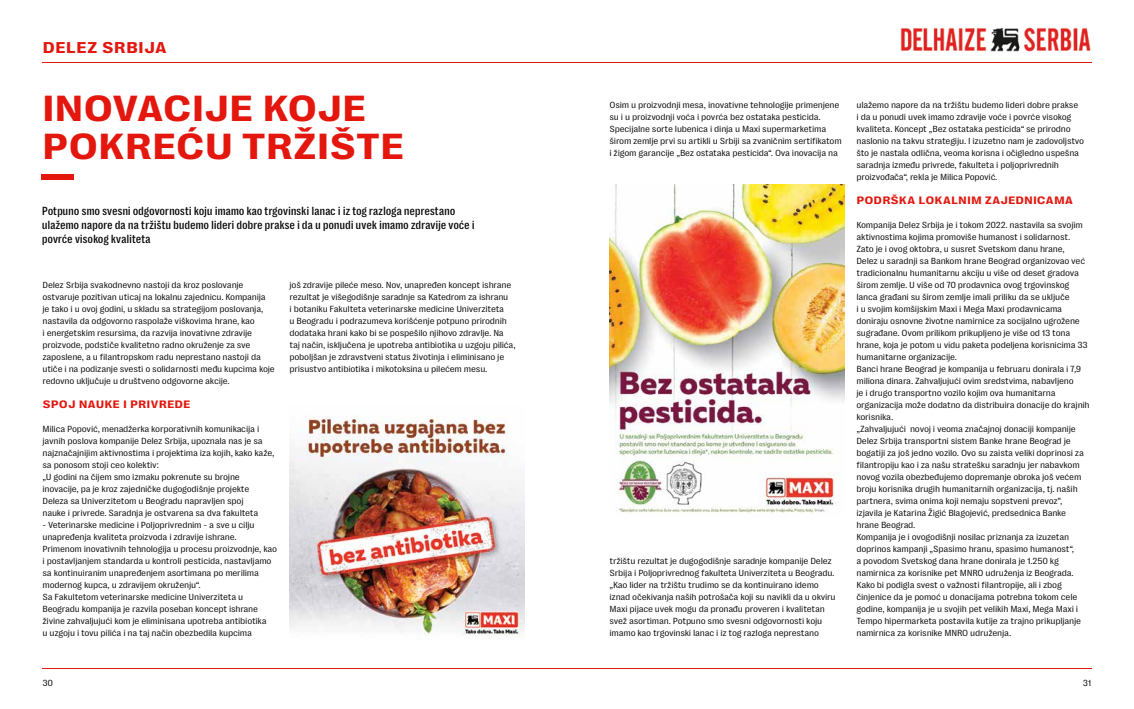
<style>
.page{position:relative;width:1134px;height:709px;background:#fff}
.page>*{position:absolute;margin:0;border:0;box-sizing:border-box;transform-origin:0 0}
.t1{font:700 expanded 37px/38px "PP Right Grotesk Text";letter-spacing:-.025em;color:#e3170e}
.t2{font:700 expanded 16px "PP Right Grotesk Text";color:#e3170e}
.t3{font:500 12px/14px "PP Right Grotesk Text Compact";letter-spacing:-.025em;color:#000}
.t4{font:700 expanded 11px "PP Right Grotesk Text";color:#e3170e}
.t5{font:9px/12px "PP Right Grotesk Text";letter-spacing:-.025em;color:#000}
</style>
<div class="page">
<img style="left:289px;top:415px;width:235px;height:220px">
<img style="left:609px;top:184px;width:236px;height:329px">
<img style="left:901px;top:27px;width:190px;height:25px">
<hr style="left:43px;top:62px;width:1049px;height:1px;background:#e3170e">
<hr style="left:43px;top:668px;width:1049px;height:1px;background:#e3170e">
<div style="left:42px;top:174px;width:32px;height:6px;background:#e3170e"></div>
<h2 class="t2" style="left:43px;top:38px;width:126px">DELEZ SRBIJA</h2>
<h1 class="t1" style="left:42px;top:90px;width:364px">INOVACIJE KOJE<br>POKREĆU TRŽIŠTE</h1>
<h3 class="t3" style="left:42px;top:204px;width:434px">Potpuno smo svesni odgovornosti koju imamo kao trgovinski lanac i iz tog razloga neprestano ulažemo napore da na tržištu budemo lideri dobre prakse i da u ponudi uvek imamo zdravije voće i povrće visokog kvaliteta</h3>
<p class="t5" style="left:43px;top:279px;width:234px">Delez Srbija svakodnevno nastoji da kroz poslovanje ostvaruje pozitivan uticaj na lokalnu zajednicu. Kompanija je tako i u ovoj godini, u skladu sa strategijom poslovanja, nastavila da odgovorno raspolaže viškovima hrane, kao<br>i energetskim resursima, da razvija inovativne zdravije proizvode, podstiče kvalitetno radno okruženje za sve zaposlene, a u filantropskom radu neprestano nastoji da utiče i na podizanje svesti o solidarnosti među kupcima koje redovno uključuje u društveno odgovorne akcije.</p>
<p class="t4" style="left:43px;top:398px;width:150px">SPOJ NAUKE I PRIVREDE</p>
<p class="t5" style="left:43px;top:423px;width:233px">Milica Popović, menadžerka korporativnih komunikacija i javnih poslova kompanije Delez Srbija, upoznala nas je sa najznačajnijim aktivnostima i projektima iza kojih, kako kaže, sa ponosom stoji ceo kolektiv:<br>„U godini na čijem smo izmaku pokrenute su brojne inovacije, pa je kroz zajedničke dugogodišnje projekte Deleza sa Univerzitetom u Beogradu napravljen spoj<br>nauke i privrede. Saradnja je ostvarena sa dva fakulteta</p>
<p class="t5" style="left:43px;top:519px;width:236px">- Veterinarske medicine i Poljoprivrednim - a sve u cilju unapređenja kvaliteta proizvoda i zdravije ishrane.<br>Primenom inovativnih tehnologija u procesu proizvodnje, kao i postavljanjem standarda u kontroli pesticida, nastavljamo sa kontinuiranim unapređenjem asortimana po merilima modernog kupca, u zdravijem okruženju“.<br>Sa Fakultetom veterinarske medicine Univerziteta u Beogradu kompanija je razvila poseban koncept ishrane živine zahvaljujući kom je eliminisana upotreba antibiotika<br>u uzgoju i tovu pilića i na taj način obezbedila kupcima</p>
<p class="t5" style="left:289px;top:279px;width:228px">još zdravije pileće meso. Nov, unapređen koncept ishrane rezultat je višegodišnje saradnje sa Katedrom za ishranu<br>i botaniku Fakulteta veterinarske medicine Univerziteta<br>u Beogradu i podrazumeva korišćenje potpuno prirodnih dodataka hrani kako bi se pospešilo njihovo zdravlje. Na taj način, isključena je upotreba antibiotika u uzgoju pilića, poboljšan je zdravstveni status životinja i eliminisano je prisustvo antibiotika i mikotoksina u pilećem mesu.</p>
<p class="t5" style="left:609px;top:99px;width:234px">Osim u proizvodnji mesa, inovativne tehnologije primenjene su i u proizvodnji voća i povrća bez ostataka pesticida.<br>Specijalne sorte lubenica i dinja u Maxi supermarketima širom zemlje prvi su artikli u Srbiji sa zvaničnim sertifikatom i žigom garancije „Bez ostataka pesticida“. Ova inovacija na</p>
<p class="t5" style="left:856px;top:99px;width:229px">ulažemo napore da na tržištu budemo lideri dobre prakse<br>i da u ponudi uvek imamo zdravije voće i povrće visokog kvaliteta. Koncept „Bez ostataka pesticida“ se prirodno naslonio na takvu strategiju. I izuzetno nam je zadovoljstvo što je nastala odlična, veoma korisna i očigledno uspešna saradnja između privrede, fakulteta i poljoprivrednih proizvođača“, rekla je Milica Popović.</p>
<p class="t4" style="left:856px;top:194px;width:218px">PODRŠKA LOKALNIM ZAJEDNICAMA</p>
<p class="t5" style="left:856px;top:219px;width:235px">Kompanija Delez Srbija je i tokom 2022. nastavila sa svojim aktivnostima kojima promoviše humanost i solidarnost.<br>Zato je i ovog oktobra, u susret Svetskom danu hrane,<br>Delez u saradnji sa Bankom hrane Beograd organizovao već tradicionalnu humanitarnu akciju u više od deset gradova širom zemlje. U više od 70 prodavnica ovog trgovinskog lanca građani su širom zemlje imali priliku da se uključe<br>i u svojim komšijskim Maxi i Mega Maxi prodavnicama doniraju osnovne životne namirnice za socijalno ugrožene sugrađane. Ovom prilikom prikupljeno je više od 13 tona hrane, koja je potom u vidu paketa podeljena korisnicima 33 humanitarne organizacije.<br>Banci hrane Beograd je kompanija u februaru donirala i 7,9 miliona dinara. Zahvaljujući ovim sredstvima, nabavljeno<br>je i drugo transportno vozilo kojim ova humanitarna organizacija može dodatno da distribuira donacije do krajnih korisnika.<br>„Zahvaljujući novoj i veoma značajnoj donaciji kompanije Delez Srbija transportni sistem Banke hrane Beograd je bogatiji za još jedno vozilo. Ovo su zaista veliki doprinosi za filantropiju kao i za našu stratešku saradnju jer nabavkom novog vozila obezbeđujemo dopremanje obroka još većem broju korisnika drugih humanitarnih organizacija, tj. naših partnera, svima onima koji nemaju sopstveni prevoz”, izjavila je Katarina Žigić Blagojević, predsednica Banke hrane Beograd.<br>Kompanija je i ovogodišnji nosilac priznanja za izuzetan doprinos kampanji „Spasimo hranu, spasimo humanost“,<br>a povodom Svetskog dana hrane donirala je 1.250 kg namirnica za korisnike pet MNRO udruženja iz Beograda.<br>Kako bi podigla svest o važnosti filantropije, ali i zbog činjenice da je pomoć u donacijama potrebna tokom cele godine, kompanija je u svojih pet velikih Maxi, Mega Maxi i Tempo hipermarketa postavila kutije za trajno prikupljanje namirnica za korisnike MNRO udruženja.</p>
<p class="t5" style="left:609px;top:555px;width:228px">tržištu rezultat je dugogodišnje saradnje kompanije Delez Srbija i Poljoprivrednog fakulteta Univerziteta u Beogradu. „Kao lider na tržištu trudimo se da kontinuirano idemo iznad očekivanja naših potrošača koji su navikli da u okviru Maxi pijace uvek mogu da pronađu proveren i kvalitetan svež asortiman. Potpuno smo svesni odgovornosti koju imamo kao trgovinski lanac i iz tog razloga neprestano</p>
<p class="t5" style="left:43px;top:677px;width:12px">30</p>
<p class="t5" style="left:1083px;top:677px;width:10px">31</p>
</div>
